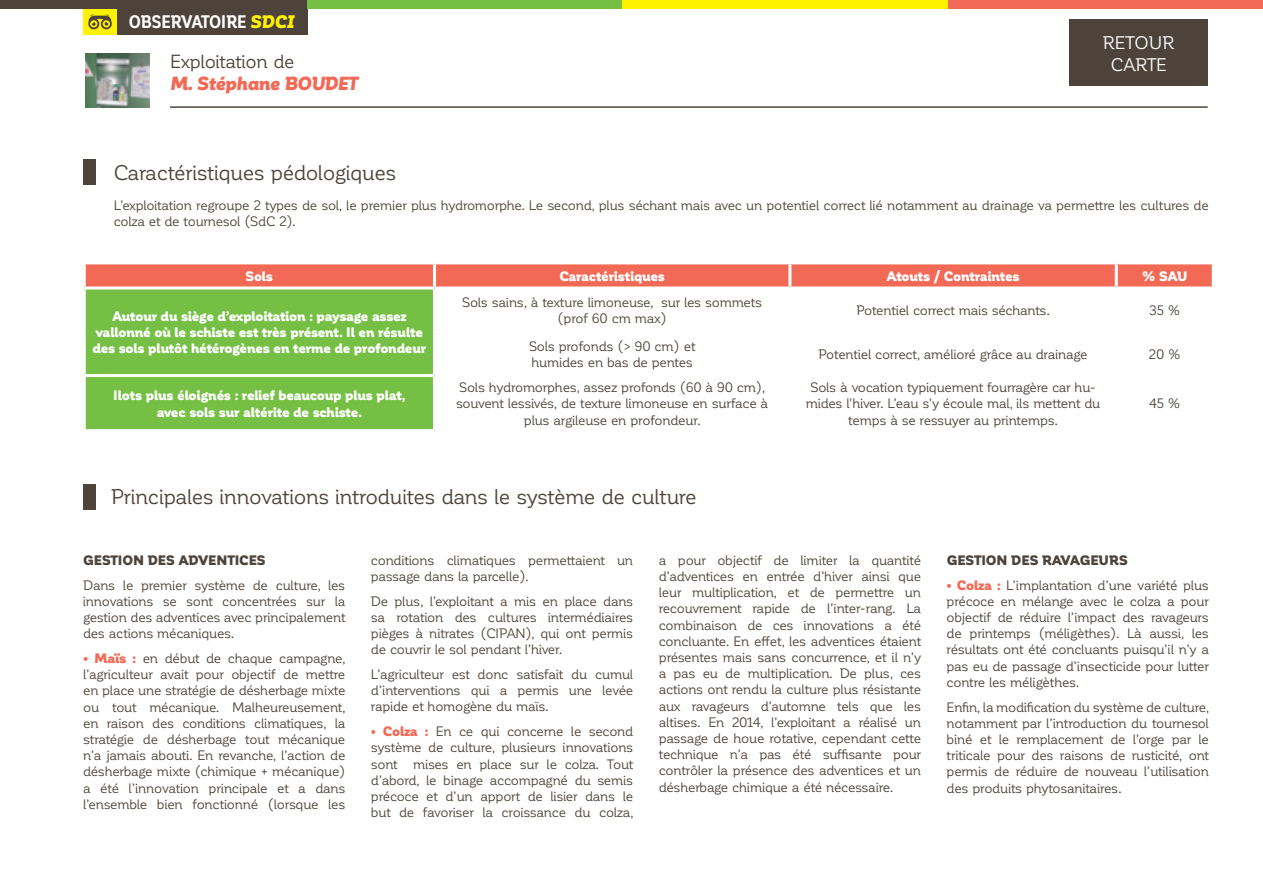
<style>
.page{position:relative;width:1263px;height:893px;background:#fff}
.page>*{position:absolute;margin:0;border:0;box-sizing:border-box;transform-origin:0 0}
.t1{font:21px "Corporative";letter-spacing:-.02em;color:#4e433b}
.t2{font:italic 900 18.75px "Corporative Alt";letter-spacing:-.02em;color:#f26a56}
.t3{font:18.75px "Corporative";letter-spacing:-.02em;color:#4e433b}
.t4{font:18px/21.6px "Corporative";color:#fff;text-align:center}
.t5{font:700 17.85px "Corporative Cnd";color:#fff}
.t6{font:13.5px/16.2px "Corporative";letter-spacing:-.02em;color:#4e433b;text-align:justify}
.t7{font:900 13.5px/16.2px "Corporative";letter-spacing:-.02em;color:#fff;text-align:center}
.t8{font:900 13.5px "Corporative";letter-spacing:-.01em;color:#4e433b}
.s1{font-family:"Corporative Alt";font-weight:900;font-style:italic;color:#fff200}
.s2{font-weight:900;color:#f26a56}
</style>
<div class="page">
<img style="left:85px;top:53px;width:65px;height:55px">
<hr style="left:170px;top:106px;width:1038px;height:2px;background:#4e433b">
<div style="left:0;top:0;width:325px;height:9px;background:#4e433b"></div>
<div style="left:938px;top:0;width:325px;height:9px;background:#f26a56"></div>
<div style="left:308px;top:0;width:325px;height:9px;background:#75c044"></div>
<div style="left:623px;top:0;width:325px;height:9px;background:#fff200"></div>
<div style="left:117px;top:9px;width:191px;height:26px;background:#4e433b"></div>
<div style="left:83px;top:9px;width:34px;height:26px;background:#fff200"></div>
<svg style="left:88px;top:14px;width:24px;height:15px"></svg>
<div style="left:83px;top:485px;width:12px;height:25px;background:#4e433b"></div>
<div style="left:83px;top:160px;width:12px;height:25px;background:#4e433b"></div>
<div style="left:86px;top:264px;width:1126px;height:22px;background:#f26a56"></div>
<div style="left:84px;top:288px;width:350px;height:88px;background:#75c044"></div>
<div style="left:84px;top:376px;width:350px;height:55px;background:#75c044"></div>
<hr style="left:433px;top:264px;width:3px;height:22px;background:#fff">
<hr style="left:788px;top:264px;width:3px;height:22px;background:#fff">
<hr style="left:1115px;top:264px;width:3px;height:22px;background:#fff">
<hr style="left:83px;top:286px;width:351px;height:3px;background:#fff">
<hr style="left:83px;top:289px;width:3px;height:43px;background:#fff">
<hr style="left:433px;top:289px;width:3px;height:41px;background:#fff">
<hr style="left:83px;top:332px;width:3px;height:42px;background:#fff">
<hr style="left:433px;top:330px;width:357px;height:3px;background:#fff">
<hr style="left:433px;top:333px;width:3px;height:41px;background:#fff">
<hr style="left:83px;top:377px;width:3px;height:52px;background:#fff">
<hr style="left:83px;top:374px;width:351px;height:3px;background:#fff">
<hr style="left:433px;top:377px;width:3px;height:52px;background:#fff">
<hr style="left:83px;top:429px;width:351px;height:3px;background:#fff">
<div style="left:1069px;top:19px;width:139px;height:67px;background:#4e433b"></div>
<h3 class="t5" style="left:129px;top:12px;width:167px">OBSERVATOIRE <span class="s1">SdCi</span></h3>
<h2 class="t3" style="left:170px;top:51px;width:126px">Exploitation de</h2>
<h2 class="t2" style="left:170px;top:73px;width:190px">M. Stéphane BOUDET</h2>
<h1 class="t1" style="left:114px;top:162px;width:284px">Caractéristiques pédologiques</h1>
<h3 class="t4" style="left:1103px;top:32px;width:33px">Retour<br>Carte</h3>
<p class="t6" style="left:114px;top:197px;width:1096px">L’exploitation regroupe 2 types de sol, le premier plus hydromorphe. Le second, plus séchant mais avec un potentiel correct lié notamment au drainage va permettre les cultures de colza et de tournesol (SdC 2).</p>
<p class="t7" style="left:245px;top:268px;width:29px">Sols</p>
<p class="t7" style="left:559px;top:268px;width:107px">Caractéristiques</p>
<p class="t7" style="left:886px;top:268px;width:135px">Atouts / Contraintes</p>
<p class="t7" style="left:1142px;top:268px;width:47px">% SAU</p>
<p class="t7" style="left:93px;top:308px;width:335px">Autour du siège d’exploitation : paysage assez vallonné où le schiste est très présent. Il en résulte des sols plutôt hétérogènes en terme de profondeur</p>
<p class="t6" style="left:462px;top:294px;width:301px;text-align:center">Sols sains, à texture limoneuse, sur les sommets (prof 60 cm max)</p>
<p class="t6" style="left:856px;top:303px;width:195px">Potentiel correct mais séchants.</p>
<p class="t6" style="left:1149px;top:303px;width:32px">35 %</p>
<p class="t6" style="left:529px;top:338px;width:168px">Sols profonds (&gt; 90 cm) et humides en bas de pentes</p>
<p class="t6" style="left:818px;top:346px;width:271px">Potentiel correct, amélioré grâce au drainage</p>
<p class="t6" style="left:1149px;top:346px;width:33px">20 %</p>
<p class="t7" style="left:113px;top:388px;width:294px">Ilots plus éloignés : relief beaucoup plus plat, avec sols sur altérite de schiste.</p>
<p class="t6" style="left:456px;top:380px;width:314px;text-align:center">Sols hydromorphes, assez profonds (60 à 90 cm), souvent lessivés, de texture limoneuse en surface à plus argileuse en profondeur.</p>
<p class="t6" style="left:806px;top:380px;width:296px;text-align:center">Sols à vocation typiquement fourragère car hu&shy;mides l'hiver. L’eau s'y écoule mal, ils mettent du temps à se ressuyer au printemps.</p>
<h1 class="t1" style="left:111px;top:486px;width:587px">Principales innovations introduites dans le système de culture</h1>
<p class="t6" style="left:1149px;top:396px;width:32px">45 %</p>
<p class="t8" style="left:83px;top:553px;width:75px">Gestion des</p>
<p class="t8" style="left:179px;top:553px;width:11px">adve</p>
<p class="t8" style="left:216px;top:553px;width:33px">ntices</p>
<p class="t6" style="left:83px;top:577px;width:264px">Dans le premier système de culture, les innovations se sont concentrées sur la gestion des adventices avec principalement des actions mécaniques.</p>
<p class="t6" style="left:83px;top:650px;width:264px"><span class="s2">• Maïs :</span> en début de chaque campagne, l’agriculteur avait pour objectif de mettre en place une stratégie de désherbage mixte ou tout mécanique. Malheureusement, en raison des conditions climatiques, la stratégie de désherbage tout mécanique n’a jamais abouti. En revanche, l’action de désherbage mixte (chimique + mécanique) a été l’innovation principale et a dans l’ensemble bien fonctionné (lorsque les</p>
<p class="t6" style="left:371px;top:552px;width:264px">conditions climatiques permettaient un passage dans la parcelle).</p>
<p class="t6" style="left:371px;top:593px;width:264px">De plus, l’exploitant a mis en place dans sa rotation des cultures intermédiaires pièges à nitrates (CIPAN), qui ont permis de couvrir le sol pendant l’hiver.</p>
<p class="t6" style="left:371px;top:666px;width:264px">L’agriculteur est donc satisfait du cumul d’interventions qui a permis une levée rapide et homogène du maïs.</p>
<p class="t6" style="left:371px;top:723px;width:264px"><span class="s2">• Colza :</span> En ce qui concerne le second système de culture, plusieurs innovations sont mises en place sur le colza. Tout d’abord, le binage accompagné du semis précoce et d’un apport de lisier dans le but de favoriser la croissance du colza,</p>
<p class="t6" style="left:659px;top:552px;width:264px">a pour objectif de limiter la quantité d’adventices en entrée d’hiver ainsi que leur multiplication, et de permettre un recouvrement rapide de l’inter-rang. La combinaison de ces innovations a été concluante. En effet, les adventices étaient présentes mais sans concurrence, et il n’y a pas eu de multiplication. De plus, ces actions ont rendu la culture plus résistante aux ravageurs d’automne tels que les altises. En 2014, l’exploitant a réalisé un passage de houe rotative, cependant cette technique n’a pas été suffisante pour contrôler la présence des adventices et un désherbage chimique a été nécessaire.</p>
<p class="t8" style="left:947px;top:553px;width:75px">Gestion des</p>
<p class="t8" style="left:1042px;top:553px;width:11px">ravageurs</p>
<p class="t6" style="left:947px;top:577px;width:264px"><span class="s2">• Colza :</span> L’implantation d’une variété plus précoce en mélange avec le colza a pour objectif de réduire l’impact des ravageurs de printemps (méligèthes). Là aussi, les résultats ont été concluants puisqu’il n’y a pas eu de passage d’insecticide pour lutter contre les méligèthes.</p>
<p class="t6" style="left:947px;top:699px;width:264px">Enfin, la modification du système de culture, notamment par l’introduction du tournesol biné et le remplacement de l’orge par le triticale pour des raisons de rusticité, ont permis de réduire de nouveau l’utilisation des produits phytosanitaires.</p>
</div>
